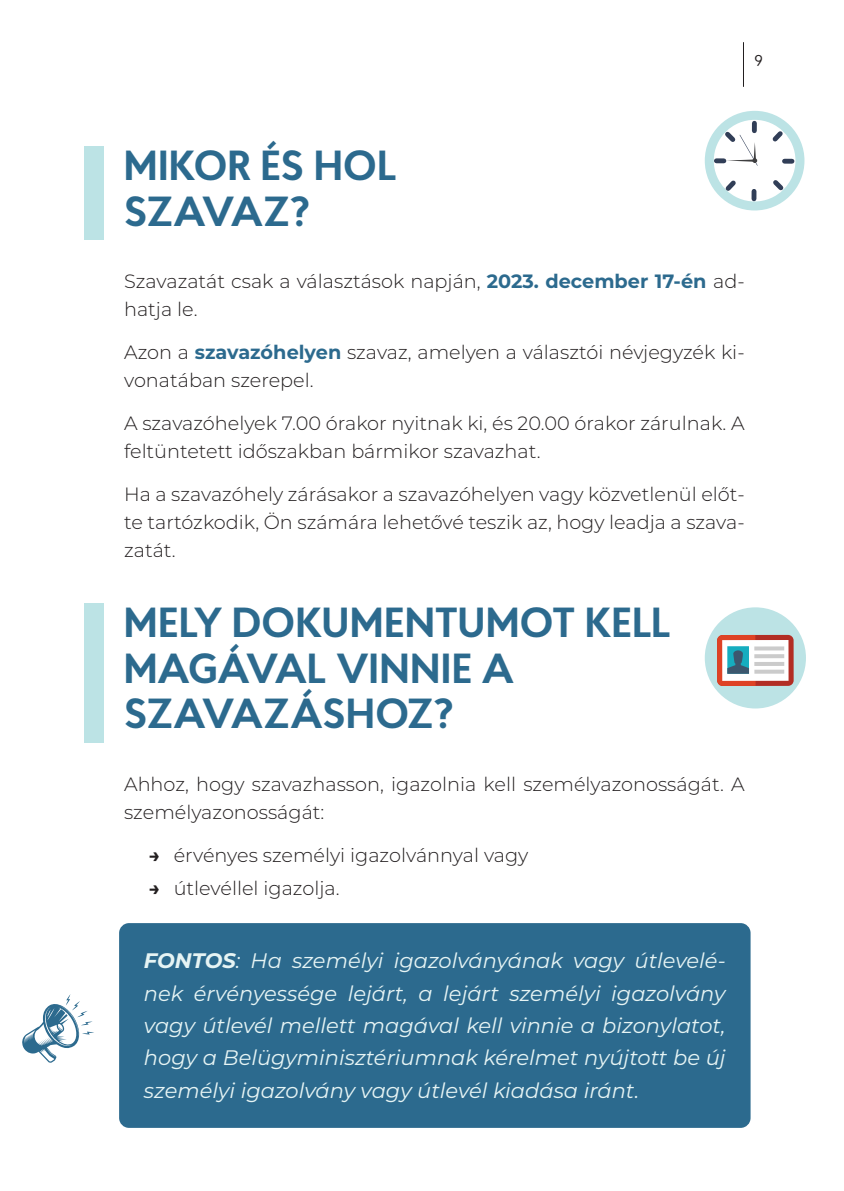
<style>
.page{position:relative;width:844px;height:1191px;background:#fff}
.page>*{position:absolute;margin:0;border:0;box-sizing:border-box;transform-origin:0 0}
.t1{font:700 42px/45.5px "Proba Pro";letter-spacing:.005em;color:#2c6a8e}
.t2{font:italic 21px/32.4px "Montserrat";color:#e6f4f4;text-align:justify}
.t3{font:300 19.25px/28px "Montserrat";color:#231f20}
.t4{font:15.75px "Proba Pro";color:#231f20}
.s1{font-weight:700;color:#2c6a8e}
.s2{font-weight:700}
</style>
<div class="page">
<hr style="left:743px;top:42px;width:1px;height:45px;background:#231f20">
<div style="left:84px;top:146px;width:20px;height:93px;background:#bce3e5"></div>
<div style="left:84px;top:603px;width:20px;height:139px;background:#bce3e5"></div>
<div style="left:119px;top:923px;width:631px;height:204px;background:#2c6a8e;border-radius:10px"></div>
<svg style="left:22px;top:994px;width:72px;height:69px"></svg>
<div style="left:704px;top:607px;width:101px;height:101px;background:#bce3e5;border-radius:50%"></div>
<div style="left:717px;top:635px;width:76px;height:51px;background:#b22d24;border-radius:6px"></div>
<div style="left:722px;top:640px;width:66px;height:41px;background:#fff"></div>
<svg style="left:755px;top:669px;width:29px;height:4px"></svg>
<hr style="left:754px;top:662px;width:30px;height:4px;background:#cbcbcb">
<hr style="left:754px;top:654px;width:30px;height:4px;background:#cbcbcb">
<svg style="left:755px;top:646px;width:29px;height:4px"></svg>
<svg style="left:717px;top:635px;width:38px;height:51px"></svg>
<div style="left:704px;top:111px;width:100px;height:100px;background:#bce3e5;border-radius:50%"></div>
<svg style="left:711px;top:118px;width:85px;height:86px"></svg>
<p class="t4" style="left:754px;top:51px;width:10px">9</p>
<h1 class="t1" style="left:124px;top:141px;width:274px">MIKOR ÉS HOL<br>SZAVAZ?</h1>
<p class="t3" style="left:124px;top:267px;width:622px">Szavazatát csak a választások napján, <span class="s1">2023. december 17-én</span> ad&shy;hatja le.</p>
<p class="t3" style="left:124px;top:338px;width:622px">Azon a <span class="s1">szavazóhelyen</span> szavaz, amelyen a választói névjegyzék ki&shy;vonatában szerepel.</p>
<p class="t3" style="left:124px;top:409px;width:622px">A szavazóhelyek 7.00 órakor nyitnak ki, és 20.00 órakor zárulnak. A feltüntetett időszakban bármikor szavazhat.</p>
<p class="t3" style="left:124px;top:480px;width:622px;text-align:justify">Ha a szavazóhely zárásakor a szavazóhelyen vagy közvetlenül előt&shy;te tartózkodik, Ön számára lehetővé teszik az, hogy leadja a szava&shy;zatát.</p>
<h1 class="t1" style="left:124px;top:598px;width:548px">MELY DOKUMENTUMOT KELL<br>MAGÁVAL VINNIE A<br>SZAVAZÁSHOZ?</h1>
<p class="t3" style="left:124px;top:769px;width:622px">Ahhoz, hogy szavazhasson, igazolnia kell személyazonosságát. A személyazonosságát:</p>
<p class="t3" style="left:149px;top:840px;width:381px"><span class="s2">→</span> érvényes személyi igazolvánnyal vagy</p>
<p class="t3" style="left:149px;top:873px;width:192px"><span class="s2">→</span> útlevéllel igazolja.</p>
<p class="t2" style="left:144px;top:944px;width:583px"><span class="s2">FONTOS</span>: Ha személyi igazolványának vagy útlevelé&shy;nek érvényessége lejárt, a lejárt személyi igazolvány vagy útlevél mellett magával kell vinnie a bizonylatot, hogy a Belügyminisztériumnak kérelmet nyújtott be új személyi igazolvány vagy útlevél kiadása iránt.</p>
</div>
